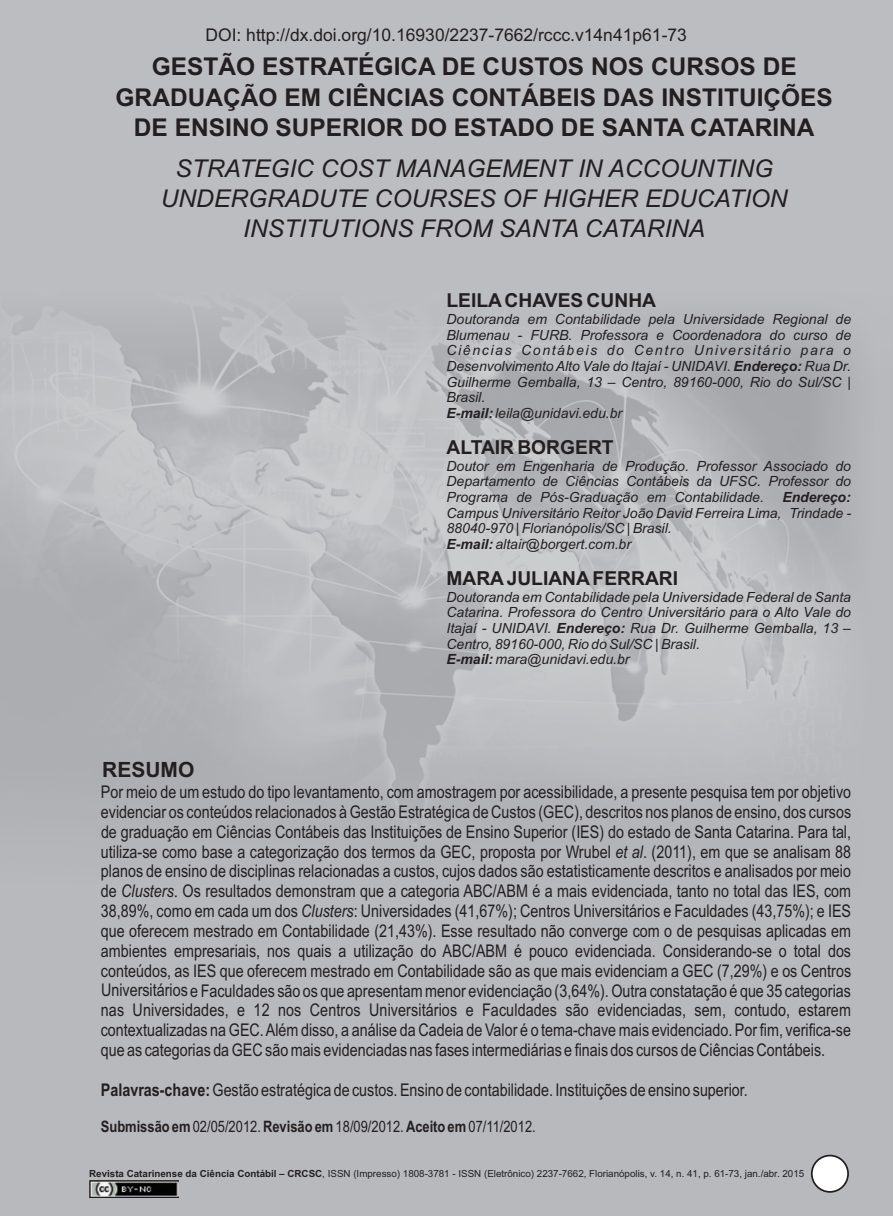
<style>
.page{position:relative;width:893px;height:1216px;background:#fff}
.page>*{position:absolute;margin:0;border:0;box-sizing:border-box;transform-origin:0 0}
.t1{font:700 24.5px/30.1px "Arial";color:#231f20;text-align:center}
.t2{font:italic 24.5px/30.1px "Arial";color:#231f20;text-align:center}
.t3{font:700 21px "Arial";color:#231f20}
.t4{font:700 19.25px "Arial";color:#231f20}
.t5{font:17.5px/19.8px "Arial Narrow";color:#231f20;text-align:justify}
.t6{font:17.5px "Arial";color:#231f20}
.t7{font:15.75px "Arial Narrow";color:#231f20}
.t8{font:italic 14px/15.6px "Arial";color:#231f20}
.t9{font:italic 700 14px "Arial";color:#231f20}
.t10{font:9.8px "Arial";color:#231f20}
.s1{font-weight:700}
.s2{font-style:italic}
.s3{font-family:"Times New Roman"}
.s4{font-weight:900;font-style:italic;font-size:21px;color:#fff}
</style>
<div class="page">
<img style="left:0;top:0;width:893px;height:1215px">
<div style="left:812px;top:1155px;width:36px;height:36px;background:#fff;border-radius:50%"></div>
<div style="left:811px;top:1154px;width:38px;height:38px;border:2px solid #231f20;border-radius:50%"></div>
<img style="left:89px;top:1180px;width:89px;height:17px">
<p class="t6" style="left:205px;top:28px;width:483px">DOI: http://dx.doi.org/10.16930/2237-7662/rccc.v14n41p61-73</p>
<h1 class="t1" style="left:116px;top:54px;width:719px">GESTÃO ESTRATÉGICA DE CUSTOS NOS CURSOS DE<br>GRADUAÇÃO EM CIÊNCIAS CONTÁBEIS DAS INSTITUIÇÕES<br>DE ENSINO SUPERIOR DO ESTADO DE SANTA CATARINA</h1>
<h1 class="t2" style="left:161px;top:155px;width:628px">STRATEGIC COST MANAGEMENT IN ACCOUNTING<br>UNDERGRADUTE COURSES OF HIGHER EDUCATION<br>INSTITUTIONS FROM SANTA CATARINA</h1>
<p class="t4" style="left:446px;top:293px;width:211px">LEILA CHAVES CUNHA</p>
<p class="t8" style="left:446px;top:313px;width:406px">Doutoranda em Contabilidade pela Universidade Regional de Blumenau - FURB. Professora e Coordenadora do curso de Ciências Contábeis do Centro Universitário para o Desenvolvimento Alto Vale do Itajaí - UNIDAVI. <span class="s1">Endereço:</span> Rua Dr.<br>Guilherme Gemballa, 13 – Centro, 89160-000, Rio do Sul/SC | Brasil.<br><span class="s1">E-mail:</span>leila@unidavi.edu.br</p>
<p class="t4" style="left:446px;top:440px;width:169px">ALTAIR BORGERT</p>
<p class="t8" style="left:446px;top:459px;width:406px;text-align:justify">Doutor em Engenharia de Produção. Professor Associado do Departamento de Ciências Contábeis da UFSC. Professor do Programa de Pós-Graduação em Contabilidade.</p>
<p class="t9" style="left:782px;top:492px;width:70px">Endereço:</p>
<p class="t8" style="left:446px;top:506px;width:406px">Campus Universitário Reitor João David Ferreira Lima, Trindade -<br>88040-970 | Florianópolis/SC | Brasil.<br><span class="s1">E-mail:</span> altair@borgert.com.br</p>
<p class="t4" style="left:446px;top:571px;width:233px">MARA JULIANA FERRARI</p>
<p class="t8" style="left:446px;top:590px;width:406px">Doutoranda em Contabilidade pela Universidade Federal de Santa Catarina. Professora do Centro Universitário para o Alto Vale do Itajaí - UNIDAVI. <span class="s1">Endereço:</span> Rua Dr. Guilherme Gemballa, 13 – Centro, 89160-000, Rio do Sul/SC | Brasil.<br><span class="s1">E-mail:</span> mara@unidavi.edu.br</p>
<p class="t3" style="left:102px;top:761px;width:94px">RESUMO</p>
<p class="t5" style="left:101px;top:783px;width:752px">Por meio de um estudo do tipo levantamento, com amostragem por acessibilidade, a presente pesquisa tem por objetivo evidenciar os conteúdos relacionados à Gestão Estratégica de Custos (GEC), descritos nos planos de ensino, dos cursos de graduação em Ciências Contábeis das Instituições de Ensino Superior (IES) do estado de Santa Catarina. Para tal, utiliza-se como base a categorização dos termos da GEC, proposta por Wrubel <span class="s2">et al</span>. (2011), em que se analisam 88 planos de ensino de disciplinas relacionadas a custos, cujos dados são estatisticamente descritos e analisados por meio de <span class="s2">Clusters</span><span class="s3">.</span> Os resultados demonstram que a categoria ABC/ABM é a mais evidenciada, tanto no total das IES, com 38,89%, como em cada um dos <span class="s2">Clusters</span>: Universidades (41,67%); Centros Universitários e Faculdades (43,75%); e IES que oferecem mestrado em Contabilidade (21,43%). Esse resultado não converge com o de pesquisas aplicadas em ambientes empresariais, nos quais a utilização do ABC/ABM é pouco evidenciada. Considerando-se o total dos conteúdos, as IES que oferecem mestrado em Contabilidade são as que mais evidenciam a GEC (7,29%) e os Centros Universitários e Faculdades são os que apresentam menor evidenciação (3,64%). Outra constatação é que 35 categorias nas Universidades, e 12 nos Centros Universitários e Faculdades são evidenciadas, sem, contudo, estarem contextualizadas na GEC. Além disso, a análise da Cadeia de Valor é o tema-chave mais evidenciado. Por fim, verifica-se que as categorias da GEC são mais evidenciadas nas fases intermediárias e finais dos cursos de Ciências Contábeis.</p>
<p class="t5" style="left:101px;top:1081px;width:648px"><span class="s1">Palavras-chave:</span> Gestão estratégica de custos. Ensino de contabilidade. Instituições de ensino superior.</p>
<p class="t7" style="left:101px;top:1120px;width:436px"><span class="s1">Submissão em</span> 02/05/2012. <span class="s1">Revisão em</span> 18/09/2012. <span class="s1">Aceito em</span> 07/11/2012.</p>
<p class="t10" style="left:89px;top:1170px;width:755px"><span class="s1">Revista Catarinense da Ciência Contábil – CRCSC</span>, ISSN (Impresso) 1808-3781 - ISSN (Eletrônico) 2237-7662, Florianópolis, v. 14, n. 41, p. 61-73, jan./abr. 2015 <span class="s4">61</span></p>
</div>
